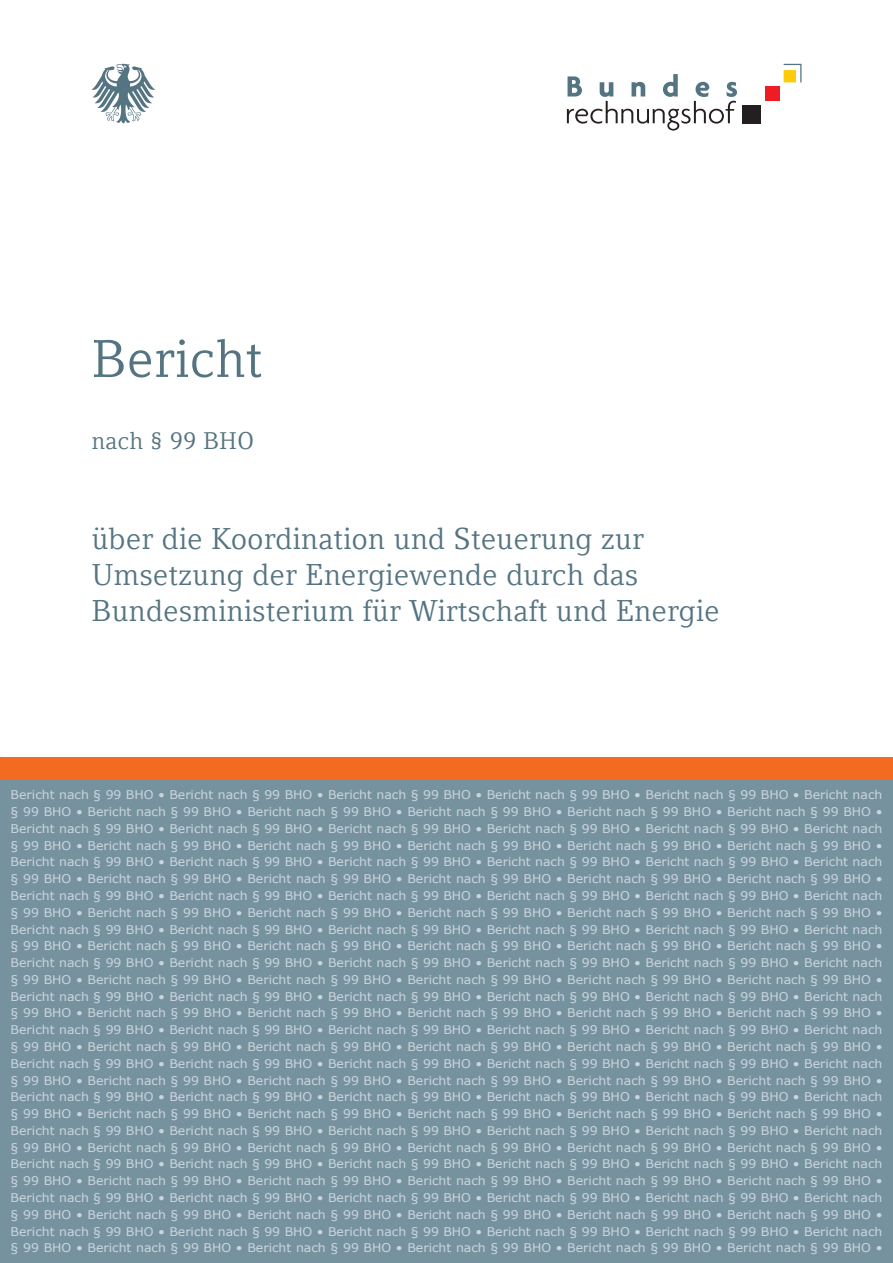
<style>
.page{position:relative;width:893px;height:1263px;background:#fff}
.page>*{position:absolute;margin:0;border:0;box-sizing:border-box;transform-origin:0 0}
.t1{font:52.5px "Compatil Letter LT Pro";color:#557482}
.t2{font:30px "Compatil Letter LT Pro";color:#557482}
.t3{font:24px "Compatil Letter LT Pro";color:#557482}
.t4{font:12px/16.8px "Verdana";color:#cad6dd;text-align:justify;scale:1.04 1}
</style>
<div class="page">
<svg style="left:91px;top:64px;width:64px;height:59px"></svg>
<svg style="left:567px;top:74px;width:170px;height:57px"></svg>
<svg style="left:784px;top:64px;width:17px;height:18px"></svg>
<div style="left:765px;top:86px;width:15px;height:15px;background:#ee1d23"></div>
<div style="left:784px;top:70px;width:12px;height:12px;background:#feca0a"></div>
<div style="left:743px;top:105px;width:18px;height:18px;background:#231f20"></div>
<div style="left:0;top:778px;width:893px;height:485px;background:#77929f"></div>
<div style="left:0;top:757px;width:893px;height:21px;background:#f36a21"></div>
<p class="t1" style="left:91px;top:328px;width:172px">Bericht</p>
<p class="t3" style="left:91px;top:427px;width:164px">nach § 99 BHO</p>
<p class="t2" style="left:91px;top:521px;width:554px">über die Koordination und Steuerung zur</p>
<p class="t2" style="left:91px;top:557px;width:549px">Umsetzung der Energiewende durch das</p>
<p class="t2" style="left:91px;top:593px;width:630px">Bundesministerium für Wirtschaft und Energie</p>
<p class="t4" style="left:11px;top:786px;width:840px">Bericht nach § 99 BHO • Bericht nach § 99 BHO • Bericht nach § 99 BHO • Bericht nach § 99 BHO • Bericht nach § 99 BHO • Bericht nach § 99 BHO • Bericht nach § 99 BHO • Bericht nach § 99 BHO • Bericht nach § 99 BHO • Bericht nach § 99 BHO • Bericht nach § 99 BHO • Bericht nach § 99 BHO • Bericht nach § 99 BHO • Bericht nach § 99 BHO • Bericht nach § 99 BHO • Bericht nach § 99 BHO • Bericht nach § 99 BHO • Bericht nach § 99 BHO • Bericht nach § 99 BHO • Bericht nach § 99 BHO • Bericht nach § 99 BHO • Bericht nach § 99 BHO • Bericht nach § 99 BHO • Bericht nach § 99 BHO • Bericht nach § 99 BHO • Bericht nach § 99 BHO • Bericht nach § 99 BHO • Bericht nach § 99 BHO • Bericht nach § 99 BHO • Bericht nach § 99 BHO • Bericht nach § 99 BHO • Bericht nach § 99 BHO • Bericht nach § 99 BHO • Bericht nach § 99 BHO • Bericht nach § 99 BHO • Bericht nach § 99 BHO • Bericht nach § 99 BHO • Bericht nach § 99 BHO • Bericht nach § 99 BHO • Bericht nach § 99 BHO • Bericht nach § 99 BHO • Bericht nach § 99 BHO • Bericht nach § 99 BHO • Bericht nach § 99 BHO • Bericht nach § 99 BHO • Bericht nach § 99 BHO • Bericht nach § 99 BHO • Bericht nach § 99 BHO • Bericht nach § 99 BHO • Bericht nach § 99 BHO • Bericht nach § 99 BHO • Bericht nach § 99 BHO • Bericht nach § 99 BHO • Bericht nach § 99 BHO • Bericht nach § 99 BHO • Bericht nach § 99 BHO • Bericht nach § 99 BHO • Bericht nach § 99 BHO • Bericht nach § 99 BHO • Bericht nach § 99 BHO • Bericht nach § 99 BHO • Bericht nach § 99 BHO • Bericht nach § 99 BHO • Bericht nach § 99 BHO • Bericht nach § 99 BHO • Bericht nach § 99 BHO • Bericht nach § 99 BHO • Bericht nach § 99 BHO • Bericht nach § 99 BHO • Bericht nach § 99 BHO • Bericht nach § 99 BHO • Bericht nach § 99 BHO • Bericht nach § 99 BHO • Bericht nach § 99 BHO • Bericht nach § 99 BHO • Bericht nach § 99 BHO • Bericht nach § 99 BHO • Bericht nach § 99 BHO • Bericht nach § 99 BHO • Bericht nach § 99 BHO • Bericht nach § 99 BHO • Bericht nach § 99 BHO • Bericht nach § 99 BHO • Bericht nach § 99 BHO • Bericht nach § 99 BHO • Bericht nach § 99 BHO • Bericht nach § 99 BHO • Bericht nach § 99 BHO • Bericht nach § 99 BHO • Bericht nach § 99 BHO • Bericht nach § 99 BHO • Bericht nach § 99 BHO • Bericht nach § 99 BHO • Bericht nach § 99 BHO • Bericht nach § 99 BHO • Bericht nach § 99 BHO • Bericht nach § 99 BHO • Bericht nach § 99 BHO • Bericht nach § 99 BHO • Bericht nach § 99 BHO • Bericht nach § 99 BHO • Bericht nach § 99 BHO • Bericht nach § 99 BHO • Bericht nach § 99 BHO • Bericht nach § 99 BHO • Bericht nach § 99 BHO • Bericht nach § 99 BHO • Bericht nach § 99 BHO • Bericht nach § 99 BHO • Bericht nach § 99 BHO • Bericht nach § 99 BHO • Bericht nach § 99 BHO • Bericht nach § 99 BHO • Bericht nach § 99 BHO • Bericht nach § 99 BHO • Bericht nach § 99 BHO • Bericht nach § 99 BHO • Bericht nach § 99 BHO • Bericht nach § 99 BHO • Bericht nach § 99 BHO • Bericht nach § 99 BHO • Bericht nach § 99 BHO • Bericht nach § 99 BHO • Bericht nach § 99 BHO • Bericht nach § 99 BHO • Bericht nach § 99 BHO • Bericht nach § 99 BHO • Bericht nach § 99 BHO • Bericht nach § 99 BHO • Bericht nach § 99 BHO • Bericht nach § 99 BHO • Bericht nach § 99 BHO • Bericht nach § 99 BHO • Bericht nach § 99 BHO • Bericht nach § 99 BHO • Bericht nach § 99 BHO • Bericht nach § 99 BHO • Bericht nach § 99 BHO • Bericht nach § 99 BHO • Bericht nach § 99 BHO • Bericht nach § 99 BHO • Bericht nach § 99 BHO • Bericht nach § 99 BHO • Bericht nach § 99 BHO • Bericht nach § 99 BHO • Bericht nach § 99 BHO • Bericht nach § 99 BHO • Bericht nach § 99 BHO • Bericht nach § 99 BHO • Bericht nach § 99 BHO • Bericht nach § 99 BHO • Bericht nach § 99 BHO • Bericht nach § 99 BHO • Bericht nach § 99 BHO •</p>
</div>
